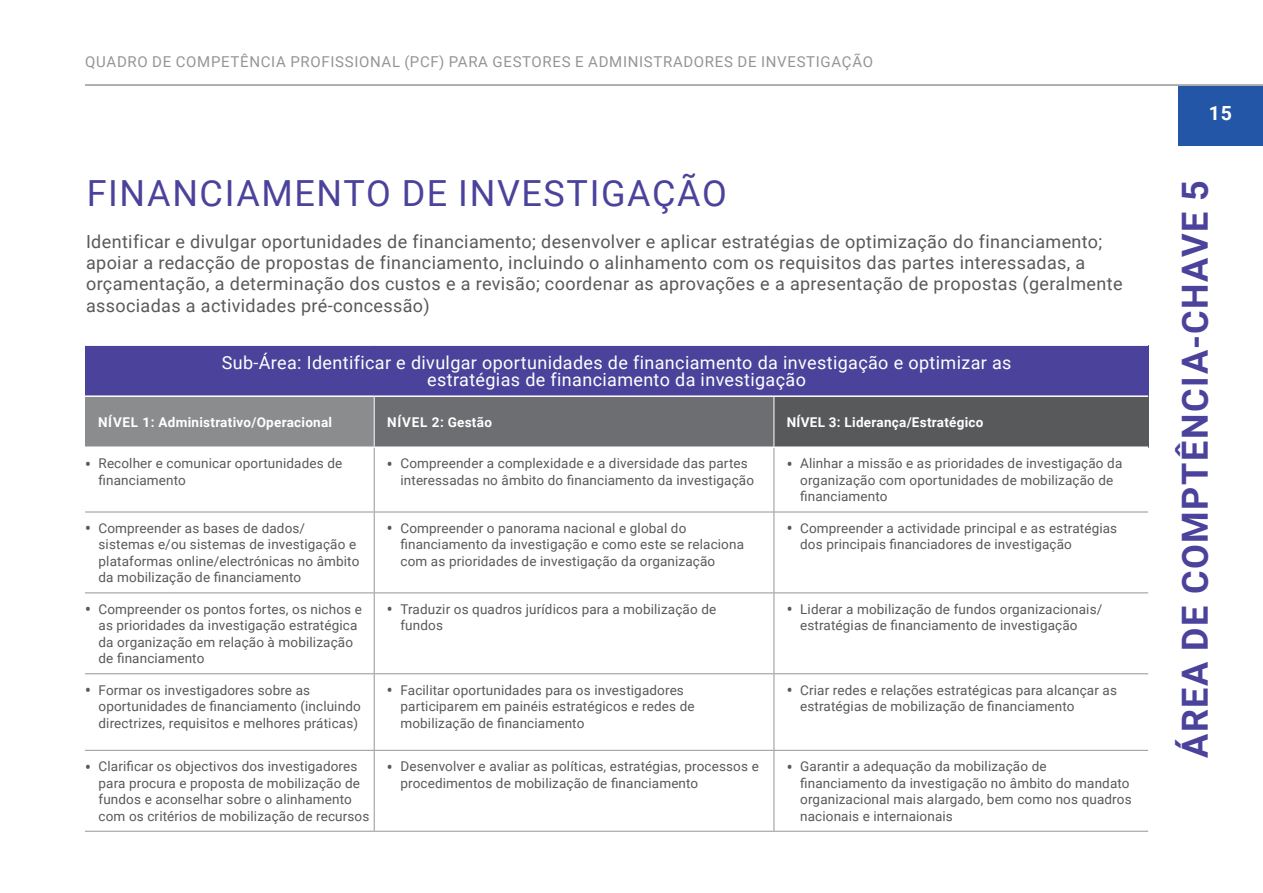
<style>
.page{position:relative;width:1263px;height:893px;background:#fff}
.page>*{position:absolute;margin:0;border:0;box-sizing:border-box;transform-origin:0 0}
.t1{font:36px "Roboto";letter-spacing:.045em;color:#4b439b}
.t2{font:700 36px "Roboto";letter-spacing:.045em;color:#4b439b}
.t3{font:700 19.5px "Roboto";color:#fff}
.t4{font:18px/21px "Roboto";letter-spacing:.02em;color:#58595b}
.t5{font:18px/16.5px "Roboto";letter-spacing:.02em;color:#fff;text-align:center}
.t6{font:15px "Roboto";letter-spacing:.045em;color:#939598}
.t7{font:13.5px/16.5px "Roboto";letter-spacing:.01em;color:#58595b}
.t8{font:700 13.5px "Roboto";letter-spacing:.02em;color:#fff}
.s1{font-weight:500;font-size:16.5px}
</style>
<div class="page">
<div style="left:1178px;top:86px;width:85px;height:59px;background:#2356a7"></div>
<hr style="left:85px;top:84px;width:1178px;height:2px;background:#939598">
<div style="left:85px;top:345px;width:1063px;height:51px;background:#4b439b"></div>
<div style="left:85px;top:396px;width:289px;height:51px;background:#8a8c8e"></div>
<div style="left:374px;top:396px;width:400px;height:51px;background:#6d6e71"></div>
<div style="left:774px;top:396px;width:374px;height:51px;background:#58595b"></div>
<svg style="left:85px;top:448px;width:1063px;height:383px"></svg>
<hr style="left:374px;top:448px;width:1px;height:64px;background:#939598">
<hr style="left:773px;top:448px;width:1px;height:64px;background:#939598">
<hr style="left:85px;top:512px;width:289px;height:1px;background:#939598">
<hr style="left:374px;top:512px;width:400px;height:1px;background:#939598">
<hr style="left:374px;top:512px;width:1px;height:80px;background:#939598">
<hr style="left:774px;top:512px;width:374px;height:1px;background:#939598">
<hr style="left:773px;top:512px;width:1px;height:80px;background:#939598">
<hr style="left:85px;top:592px;width:289px;height:1px;background:#939598">
<hr style="left:374px;top:592px;width:400px;height:1px;background:#939598">
<hr style="left:374px;top:593px;width:1px;height:80px;background:#939598">
<hr style="left:774px;top:592px;width:374px;height:1px;background:#939598">
<hr style="left:773px;top:593px;width:1px;height:80px;background:#939598">
<hr style="left:85px;top:673px;width:289px;height:1px;background:#939598">
<hr style="left:374px;top:673px;width:400px;height:1px;background:#939598">
<hr style="left:374px;top:674px;width:1px;height:76px;background:#939598">
<hr style="left:774px;top:673px;width:374px;height:1px;background:#939598">
<hr style="left:773px;top:674px;width:1px;height:76px;background:#939598">
<hr style="left:85px;top:750px;width:289px;height:1px;background:#939598">
<hr style="left:374px;top:750px;width:400px;height:1px;background:#939598">
<hr style="left:374px;top:751px;width:1px;height:80px;background:#939598">
<hr style="left:774px;top:750px;width:374px;height:1px;background:#939598">
<hr style="left:773px;top:751px;width:1px;height:80px;background:#939598">
<hr style="left:85px;top:831px;width:289px;height:1px;background:#939598">
<hr style="left:374px;top:831px;width:400px;height:1px;background:#939598">
<hr style="left:774px;top:831px;width:374px;height:1px;background:#939598">
<hr style="left:85px;top:344px;width:289px;height:2px;background:#fff">
<hr style="left:374px;top:344px;width:400px;height:2px;background:#fff">
<hr style="left:774px;top:344px;width:374px;height:2px;background:#fff">
<hr style="left:85px;top:395px;width:289px;height:2px;background:#fff">
<hr style="left:374px;top:395px;width:400px;height:2px;background:#fff">
<hr style="left:774px;top:395px;width:374px;height:2px;background:#fff">
<hr style="left:85px;top:446px;width:289px;height:2px;background:#fff">
<hr style="left:374px;top:446px;width:400px;height:2px;background:#fff">
<hr style="left:774px;top:446px;width:374px;height:2px;background:#fff">
<hr style="left:374px;top:397px;width:1px;height:49px;background:#fff">
<hr style="left:773px;top:397px;width:1px;height:49px;background:#fff">
<p class="t6" style="left:85px;top:51px;width:789px">QUADRO DE COMPETÊNCIA PROFISSIONAL (PCF) PARA GESTORES E ADMINISTRADORES DE INVESTIGAÇÃO</p>
<h1 class="t1" style="left:87px;top:168px;width:642px">FINANCIAMENTO DE INVESTIGAÇÃO</h1>
<p class="t4" style="left:86px;top:231px;width:1038px">Identificar e divulgar oportunidades de financiamento; desenvolver e aplicar estratégias de optimização do financiamento; apoiar a redacção de propostas de financiamento, incluindo o alinhamento com os requisitos das partes interessadas, a orçamentação, a determinação dos custos e a revisão; coordenar as aprovações e a apresentação de propostas (geralmente associadas a actividades pré-concessão)</p>
<h3 class="t5" style="left:222px;top:354px;width:791px">Sub-Área: Identificar e divulgar oportunidades de financiamento da investigação e optimizar as estratégias de financiamento da investigação</h3>
<p class="t8" style="left:98px;top:412px;width:236px">NÍVEL 1: Administrativo/Operacional</p>
<p class="t8" style="left:387px;top:412px;width:106px">NÍVEL 2: Gestão</p>
<p class="t8" style="left:787px;top:412px;width:198px">NÍVEL 3: Liderança/Estratégico</p>
<p class="t7" style="left:99px;top:455px;width:245px;text-indent:-14px"><span class="s1">•</span> Recolher e comunicar oportunidades de financiamento</p>
<p class="t7" style="left:400px;top:455px;width:355px;text-indent:-14px"><span class="s1">•</span> Compreender a complexidade e a diversidade das partes interessadas no âmbito do financiamento da investigação</p>
<p class="t7" style="left:800px;top:455px;width:324px;text-indent:-14px"><span class="s1">•</span> Alinhar a missão e as prioridades de investigação da organização com oportunidades de mobilização de financiamento</p>
<p class="t7" style="left:99px;top:519px;width:262px;text-indent:-14px"><span class="s1">•</span> Compreender as bases de dados/ sistemas e/ou sistemas de investigação e plataformas online/electrónicas no âmbito da mobilização de financiamento</p>
<p class="t7" style="left:400px;top:519px;width:345px;text-indent:-14px"><span class="s1">•</span> Compreender o panorama nacional e global do financiamento da investigação e como este se relaciona com as prioridades de investigação da organização</p>
<p class="t7" style="left:800px;top:519px;width:319px;text-indent:-14px"><span class="s1">•</span> Compreender a actividade principal e as estratégias dos principais financiadores de investigação</p>
<p class="t7" style="left:99px;top:600px;width:265px;text-indent:-14px"><span class="s1">•</span> Compreender os pontos fortes, os nichos e as prioridades da investigação estratégica da organização em relação à mobilização de financiamento</p>
<p class="t7" style="left:400px;top:600px;width:317px;text-indent:-14px"><span class="s1">•</span> Traduzir os quadros jurídicos para a mobilização de fundos</p>
<p class="t7" style="left:800px;top:600px;width:304px;text-indent:-14px"><span class="s1">•</span> Liderar a mobilização de fundos organizacionais/ estratégias de financiamento de investigação</p>
<p class="t7" style="left:99px;top:681px;width:264px;text-indent:-14px"><span class="s1">•</span> Formar os investigadores sobre as oportunidades de financiamento (incluindo directrizes, requisitos e melhores práticas)</p>
<p class="t7" style="left:400px;top:681px;width:296px;text-indent:-14px"><span class="s1">•</span> Facilitar oportunidades para os investigadores participarem em painéis estratégicos e redes de mobilização de financiamento</p>
<p class="t7" style="left:800px;top:681px;width:318px;text-indent:-14px"><span class="s1">•</span> Criar redes e relações estratégicas para alcançar as estratégias de mobilização de financiamento</p>
<p class="t7" style="left:99px;top:757px;width:272px;text-indent:-14px"><span class="s1">•</span> Clarificar os objectivos dos investigadores para procura e proposta de mobilização de fundos e aconselhar sobre o alinhamento com os critérios de mobilização de recursos</p>
<p class="t7" style="left:400px;top:757px;width:360px;text-indent:-14px"><span class="s1">•</span> Desenvolver e avaliar as políticas, estratégias, processos e procedimentos de mobilização de financiamento</p>
<p class="t7" style="left:800px;top:757px;width:333px;text-indent:-14px"><span class="s1">•</span> Garantir a adequação da mobilização de financiamento da investigação no âmbito do mandato organizacional mais alargado, bem como nos quadros nacionais e internaionais</p>
<h2 class="t3" style="left:1209px;top:100px;width:25px">15</h2>
<h1 class="t2" style="left:1170px;top:758px;width:580px;rotate:-90deg">ÁREA DE COMPTÊNCIA-CHAVE 5</h1>
</div>
